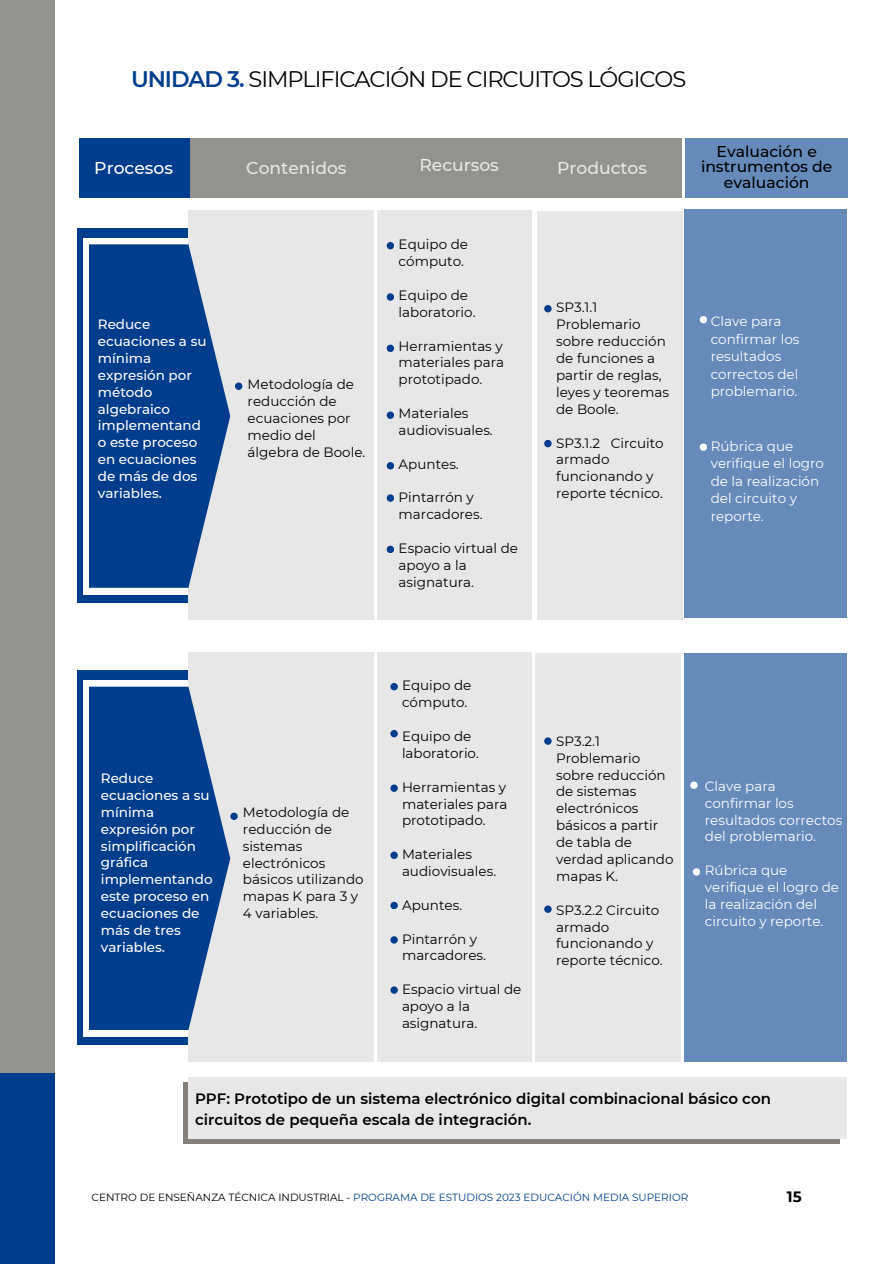
<style>
.page{position:relative;width:894px;height:1264px;background:#fff}
.page>*{position:absolute;margin:0;border:0;box-sizing:border-box;transform-origin:0 0}
.t1{font:22.5px "Montserrat";letter-spacing:-.05em;color:#000}
.t2{font:500 17.1px "Montserrat";color:#e8e7e7}
.t3{font:500 17.1px "Montserrat";color:#fff}
.t4{font:500 15.6px/15.8px "Montserrat";color:#000;text-align:center}
.t5{font:600 15px/20.2px "Montserrat";color:#000}
.t6{font:700 15px "Montserrat";color:#000}
.t7{font:13.5px/16.8px "Montserrat";color:#000}
.t8{font:13.5px/17.5px "Montserrat";color:#fff}
.t9{font:500 13.5px/16.8px "Montserrat";color:#fff}
.t10{font:10.5px "Montserrat";color:#013d8d}
.s1{font-weight:600;color:#013d8d}
.s2{color:#000}
</style>
<div class="page">
<div style="left:0;top:0;width:55px;height:1073px;background:#92928e"></div>
<div style="left:0;top:1073px;width:55px;height:190px;background:#013d8d"></div>
<svg style="left:183px;top:1082px;width:656px;height:62px;background:#94908a"></svg>
<div style="left:188px;top:1077px;width:658px;height:61px;background:#e8e7e7"></div>
<div style="left:78px;top:228px;width:110px;height:374px;background:#013d8d"></div>
<div style="left:78px;top:671px;width:110px;height:373px;background:#013d8d"></div>
<div style="left:84px;top:238px;width:582px;height:356px;background:#fff"></div>
<div style="left:84px;top:680px;width:582px;height:356px;background:#fff"></div>
<div style="left:188px;top:210px;width:185px;height:409px;background:#e8e7e7"></div>
<div style="left:188px;top:652px;width:185px;height:409px;background:#e8e7e7"></div>
<div style="left:377px;top:210px;width:154px;height:409px;background:#e8e7e7"></div>
<div style="left:377px;top:652px;width:154px;height:409px;background:#e8e7e7"></div>
<div style="left:537px;top:211px;width:145px;height:408px;background:#e8e7e7"></div>
<div style="left:535px;top:652px;width:145px;height:409px;background:#e8e7e7"></div>
<svg style="left:89px;top:244px;width:141px;height:344px;background:#215499"></svg>
<svg style="left:89px;top:686px;width:141px;height:344px;background:#215499"></svg>
<div style="left:235px;top:382px;width:7px;height:8px;background:#013d8d;border-radius:50%"></div>
<div style="left:230px;top:812px;width:8px;height:8px;background:#013d8d;border-radius:50%"></div>
<div style="left:386px;top:242px;width:8px;height:7px;background:#013d8d;border-radius:50%"></div>
<div style="left:390px;top:683px;width:8px;height:7px;background:#013d8d;border-radius:50%"></div>
<svg style="left:386px;top:293px;width:8px;height:8px"></svg>
<div style="left:390px;top:730px;width:8px;height:7px;background:#013d8d;border-radius:50%"></div>
<div style="left:386px;top:344px;width:8px;height:8px;background:#013d8d;border-radius:50%"></div>
<div style="left:390px;top:784px;width:8px;height:8px;background:#013d8d;border-radius:50%"></div>
<div style="left:386px;top:411px;width:8px;height:8px;background:#013d8d;border-radius:50%"></div>
<div style="left:390px;top:851px;width:8px;height:8px;background:#013d8d;border-radius:50%"></div>
<div style="left:386px;top:462px;width:8px;height:7px;background:#013d8d;border-radius:50%"></div>
<svg style="left:390px;top:901px;width:8px;height:8px"></svg>
<div style="left:386px;top:494px;width:8px;height:8px;background:#013d8d;border-radius:50%"></div>
<div style="left:390px;top:936px;width:8px;height:7px;background:#013d8d;border-radius:50%"></div>
<div style="left:386px;top:545px;width:8px;height:8px;background:#013d8d;border-radius:50%"></div>
<div style="left:390px;top:986px;width:8px;height:7px;background:#013d8d;border-radius:50%"></div>
<div style="left:544px;top:305px;width:7px;height:7px;background:#013d8d;border-radius:50%"></div>
<div style="left:544px;top:737px;width:7px;height:7px;background:#013d8d;border-radius:50%"></div>
<div style="left:544px;top:440px;width:7px;height:7px;background:#013d8d;border-radius:50%"></div>
<div style="left:544px;top:905px;width:7px;height:7px;background:#013d8d;border-radius:50%"></div>
<div style="left:683px;top:210px;width:163px;height:408px;background:#668aba"></div>
<div style="left:683px;top:653px;width:163px;height:408px;background:#668aba"></div>
<div style="left:699px;top:316px;width:8px;height:7px;background:#fff;border-radius:50%"></div>
<div style="left:690px;top:781px;width:7px;height:8px;background:#fff;border-radius:50%"></div>
<div style="left:699px;top:443px;width:8px;height:8px;background:#fff;border-radius:50%"></div>
<div style="left:692px;top:868px;width:8px;height:7px;background:#fff;border-radius:50%"></div>
<div style="left:79px;top:138px;width:603px;height:59px;background:#92928e"></div>
<div style="left:79px;top:138px;width:110px;height:59px;background:#013d8d"></div>
<div style="left:685px;top:138px;width:162px;height:59px;background:#668aba"></div>
<h1 class="t1" style="left:131px;top:66px;width:556px"><span class="s1">UNIDAD 3.</span> SIMPLIFICACIÓN DE CIRCUITOS LÓGICOS</h1>
<h5 class="t3" style="left:94px;top:157px;width:80px">Procesos</h5>
<h5 class="t2" style="left:246px;top:157px;width:102px">Contenidos</h5>
<h3 class="t2" style="left:419px;top:155px;width:81px">Recursos</h3>
<p class="t2" style="left:557px;top:157px;width:91px">Productos</p>
<h2 class="t9" style="left:98px;top:316px;width:110px">Reduce ecuaciones a su mínima expresión por método algebraico implementand o este proceso en ecuaciones de más de dos variables.</h2>
<h2 class="t7" style="left:247px;top:376px;width:119px">Metodología de reducción de ecuaciones por medio del álgebra de Boole.</h2>
<h5 class="t7" style="left:398px;top:236px;width:71px">Equipo de cómputo.</h5>
<h5 class="t7" style="left:398px;top:286px;width:78px">Equipo de laboratorio.</h5>
<h5 class="t7" style="left:398px;top:337px;width:107px;text-align:justify">Herramientas y materiales para prototipado.</h5>
<h5 class="t7" style="left:398px;top:405px;width:96px">Materiales audiovisuales.</h5>
<h5 class="t7" style="left:398px;top:455px;width:62px">Apuntes.</h5>
<h5 class="t7" style="left:398px;top:489px;width:85px">Pintarrón y marcadores.</h5>
<h5 class="t7" style="left:398px;top:540px;width:121px">Espacio virtual de apoyo a la asignatura.</h5>
<h5 class="t7" style="left:556px;top:299px;width:114px">SP3.1.1<br>Problemario sobre reducción de funciones a partir de reglas, leyes y teoremas de Boole.</h5>
<h5 class="t7" style="left:556px;top:434px;width:109px">SP3.1.2 Circuito armado funcionando y reporte técnico.</h5>
<p class="t4" style="left:700px;top:143px;width:133px">Evaluación e instrumentos de evaluación</p>
<h5 class="t8" style="left:710px;top:313px;width:90px">Clave para confirmar los resultados correctos del problemario.</h5>
<h5 class="t8" style="left:710px;top:437px;width:115px">Rúbrica que verifique el logro de la realización del circuito y reporte.</h5>
<h2 class="t9" style="left:101px;top:769px;width:113px">Reduce ecuaciones a su mínima expresión por simplificación gráfica implementando este proceso en ecuaciones de más de tres variables.</h2>
<h5 class="t7" style="left:243px;top:803px;width:122px">Metodología de reducción de sistemas electrónicos básicos utilizando mapas K para 3 y<br>4 variables.</h5>
<h5 class="t7" style="left:402px;top:677px;width:71px">Equipo de cómputo.</h5>
<h5 class="t7" style="left:402px;top:727px;width:78px">Equipo de laboratorio.</h5>
<h4 class="t7" style="left:402px;top:778px;width:107px;text-align:justify">Herramientas y materiales para prototipado.</h4>
<h2 class="t7" style="left:402px;top:845px;width:96px">Materiales audiovisuales.</h2>
<h5 class="t7" style="left:402px;top:896px;width:62px">Apuntes.</h5>
<h5 class="t7" style="left:402px;top:930px;width:85px">Pintarrón y marcadores.</h5>
<h5 class="t7" style="left:402px;top:980px;width:121px">Espacio virtual de apoyo a la asignatura.</h5>
<h5 class="t7" style="left:556px;top:732px;width:119px">SP3.2.1<br>Problemario sobre reducción de sistemas electrónicos básicos a partir de tabla de verdad aplicando mapas K.</h5>
<h5 class="t7" style="left:556px;top:901px;width:108px">SP3.2.2 Circuito armado funcionando y reporte técnico.</h5>
<h5 class="t8" style="left:704px;top:777px;width:139px;line-height:16.8px">Clave para confirmar los resultados correctos del problemario.</h5>
<h5 class="t8" style="left:704px;top:862px;width:136px;line-height:16.8px">Rúbrica que verifique el logro de la realización del circuito y reporte.</h5>
<h2 class="t5" style="left:195px;top:1088px;width:577px">PPF: Prototipo de un sistema electrónico digital combinacional básico con circuitos de pequeña escala de integración.</h2>
<h5 class="t10" style="left:92px;top:1191px;width:598px"><span class="s2">CENTRO DE ENSEÑANZA TÉCNICA INDUSTRIAL -</span> PROGRAMA DE ESTUDIOS 2023 EDUCACIÓN MEDIA SUPERIOR</h5>
<h4 class="t6" style="left:786px;top:1187px;width:16px">15</h4>
</div>
